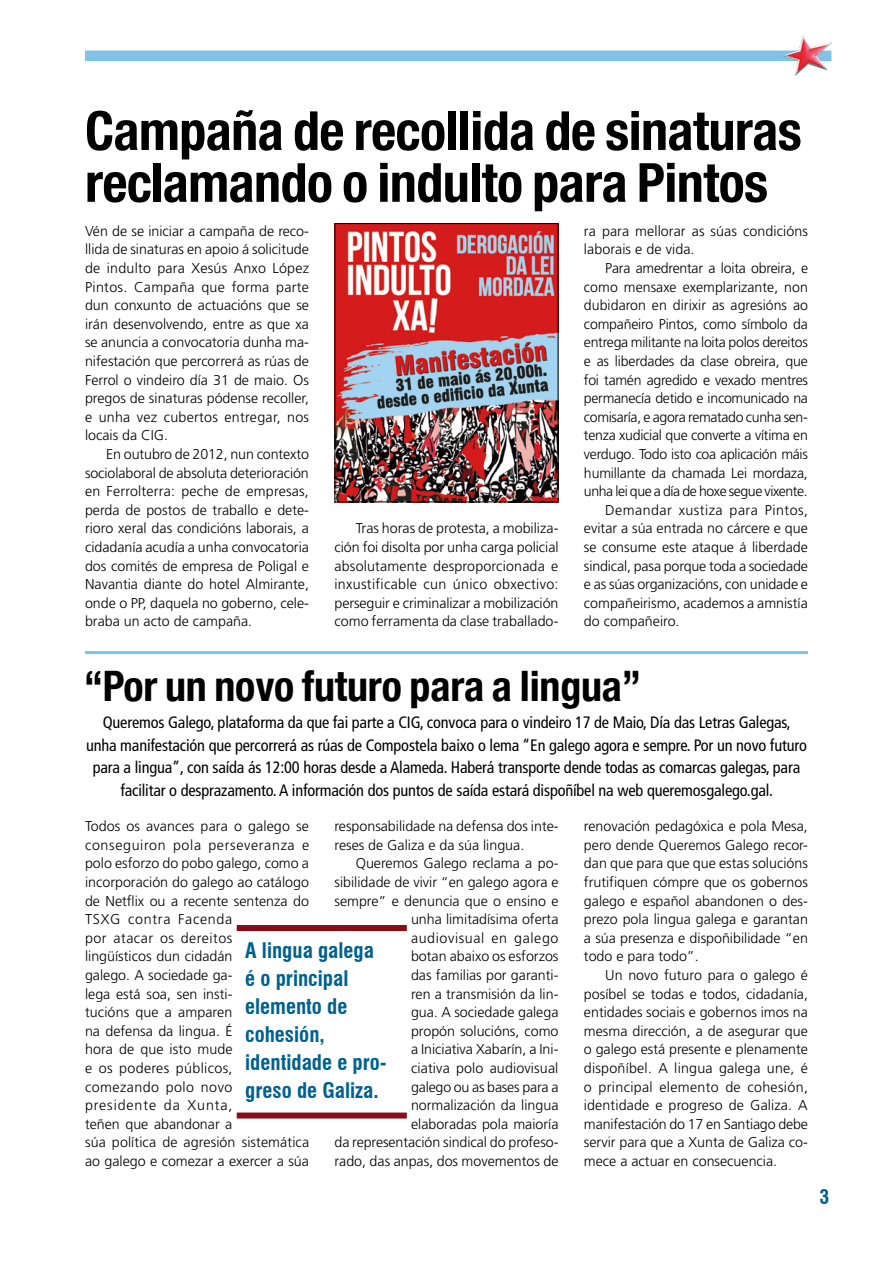
<style>
.page{position:relative;width:893px;height:1263px;background:#fff}
.page>*{position:absolute;margin:0;border:0;box-sizing:border-box;transform-origin:0 0}
.Titulo__36{font:700 condensed 54px/51.9px "Helvetica Neue LT Com";letter-spacing:-.01em;color:#000}
.Título_28{font:700 condensed 42px "Helvetica Neue LT Com";letter-spacing:-.005em;color:#000}
.Destaque{font:700 condensed 21px/27.9px "Swiss 721 BT";color:#00618e}
.t1{font:700 condensed 19.5px "Swiss 721 BT";color:#00618e}
.Entradilla{font:condensed 16.5px/22.5px "Frutiger LT Std";letter-spacing:-.01em;color:#000;text-align:center}
._0{font:300 14.25px/18.6px "Frutiger LT Std";color:#000;text-align:justify}
._0_-_Sen{font:300 14.25px/18.6px "Frutiger LT Std";color:#000}
</style>
<div class="page">
<div style="left:85px;top:51px;width:746px;height:10px;background:#80c2e8"></div>
<img style="left:783px;top:36px;width:48px;height:39px">
<hr style="left:85px;top:651px;width:723px;height:3px;background:#80c2e8">
<img style="left:336px;top:225px;width:220px;height:275px">
<div style="left:334px;top:223px;width:224px;height:279px;border:1px solid #000"></div>
<div style="left:237px;top:925px;width:170px;height:6px;background:#8a0c16"></div>
<div style="left:237px;top:1112px;width:170px;height:6px;background:#8a0c16"></div>
<p class="Titulo__36" style="left:85px;top:105px;width:718px">Campaña de recollida de sinaturas reclamando o indulto para Pintos</p>
<p class="_0_-_Sen" style="left:85px;top:222px;width:226px;text-align:justify">Vén de se iniciar a campaña de reco&shy;llida de sinaturas en apoio á solicitude de indulto para Xesús Anxo López Pintos. Campaña que forma parte dun conxunto de actuacións que se irán desenvolvendo, entre as que xa se anuncia a convocatoria dunha ma&shy;nifestación que percorrerá as rúas de Ferrol o vindeiro día 31 de maio. Os pregos de sinaturas pódense recoller, e unha vez cubertos entregar, nos locais da CIG.</p>
<p class="_0" style="left:85px;top:445px;width:225px;text-indent:21px">En outubro de 2012, nun contexto sociolaboral de absoluta deterioración en Ferrolterra: peche de empresas, perda de postos de traballo e dete&shy;rioro xeral das condicións laborais, a cidadanía acudía a unha convocatoria dos comités de empresa de Poligal e Navantia diante do hotel Almirante, onde o PP, daquela no goberno, cele&shy;braba un acto de campaña.</p>
<p class="_0" style="left:584px;top:222px;width:225px">ra para mellorar as súas condicións laborais e de vida.</p>
<p class="_0" style="left:584px;top:259px;width:226px;text-indent:21px">Para amedrentar a loita obreira, e como mensaxe exemplarizante, non dubidaron en dirixir as agresións ao compañeiro Pintos, como símbolo da entrega militante na loita polos dereitos e as liberdades da clase obreira, que foi tamén agredido e vexado mentres permanecía detido e incomunicado na comisaría, e agora rematado cunha sen&shy;tenza xudicial que converte a vítima en verdugo. Todo isto coa aplicación máis humillante da chamada Lei mordaza, unha lei que a día de hoxe segue vixente.</p>
<p class="_0" style="left:584px;top:501px;width:226px;text-indent:21px">Demandar xustiza para Pintos, evitar a súa entrada no cárcere e que se consume este ataque á liberdade sindical, pasa porque toda a sociedade e as súas organizacións, con unidade e compañeirismo, academos a amnistía do compañeiro.</p>
<p class="_0" style="left:334px;top:519px;width:226px;text-indent:21px">Tras horas de protesta, a mobiliza&shy;ción foi disolta por unha carga policial absolutamente desproporcionada e inxustificable cun único obxectivo: perseguir e criminalizar a mobilización como ferramenta da clase traballado-</p>
<p class="Título_28" style="left:84px;top:661px;width:559px">“Por un novo futuro para a lingua”</p>
<p class="Entradilla" style="left:86px;top:711px;width:722px">Queremos Galego, plataforma da que fai parte a CIG, convoca para o vindeiro 17 de Maio, Día das Letras Galegas, unha manifestación que percorrerá as rúas de Compostela baixo o lema “En galego agora e sempre. Por un novo futuro para a lingua”, con saída ás 12:00 horas desde a Alameda. Haberá transporte dende todas as comarcas galegas, para facilitar o desprazamento. A información dos puntos de saída estará dispoñíbel na web queremosgalego.gal.</p>
<p class="_0_-_Sen" style="left:334px;top:817px;width:225px">responsabilidade na defensa dos inte&shy;reses de Galiza e da súa lingua.</p>
<p class="_0" style="left:334px;top:854px;width:225px;text-align:right">Queremos Galego reclama a po&shy;sibilidade de vivir “en galego agora e sempre” e denuncia que o ensino e unha limitadísima oferta audiovisual en galego<br>botan abaixo os esforzos<br>das familias por garanti-<br>ren a transmisión da lin-<br>gua. A sociedade galega<br>propón solucións, como<br>a Iniciativa Xabarín, a Ini-<br>ciativa polo audiovisual<br>galego ou as bases para a normalización da lingua<br>elaboradas pola maioría<br>da representación sindical do profeso&shy;rado, das anpas, dos movementos de</p>
<p class="_0_-_Sen" style="left:85px;top:817px;width:226px">Todos os avances para o galego se conseguiron pola perseveranza e polo esforzo do pobo galego, como a incorporación do galego ao catálogo de Netflix ou a recente sentenza do<br>TSXG contra Facenda<br>por atacar os dereitos<br>lingüísticos dun cidadán<br>galego. A sociedade ga-<br>lega está soa, sen insti-<br>tucións que a amparen<br>na defensa da lingua. É<br>hora de que isto mude<br>e os poderes públicos, comezando polo novo<br>presidente da Xunta,<br>teñen que abandonar a<br>súa política de agresión sistemática ao galego e comezar a exercer a súa</p>
<p class="_0" style="left:584px;top:817px;width:225px">renovación pedagóxica e pola Mesa, pero dende Queremos Galego recor&shy;dan que para que que estas solucións frutifiquen cómpre que os gobernos galego e español abandonen o des&shy;prezo pola lingua galega e garantan a súa presenza e dispoñibilidade “en todo e para todo”.</p>
<p class="Destaque" style="left:245px;top:936px;width:143px">A lingua galega é o principal elemento de cohesión, identidade e pro&shy;greso de Galiza.</p>
<p class="_0" style="left:584px;top:966px;width:226px;text-indent:21px">Un novo futuro para o galego é posíbel se todas e todos, cidadanía, entidades sociais e gobernos imos na mesma dirección, a de asegurar que o galego está presente e plenamente dispoñíbel. A lingua galega une, é o principal elemento de cohesión, identidade e progreso de Galiza. A manifestación do 17 en Santiago debe servir para que a Xunta de Galiza co&shy;mece a actuar en consecuencia.</p>
<h3 class="t1" style="left:819px;top:1186px;width:11px">3</h3>
</div>
